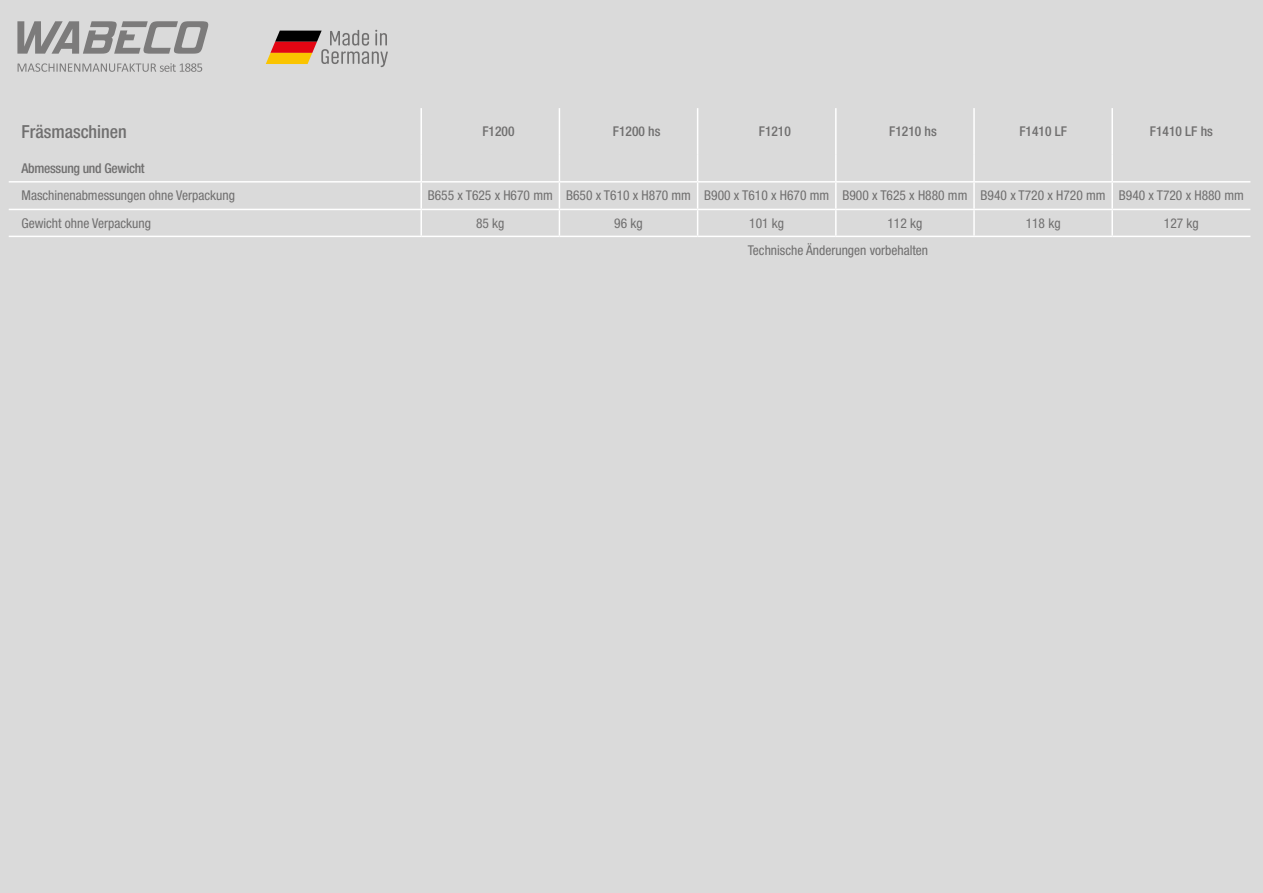
<style>
.page{position:relative;width:1263px;height:893px;background:#dadada}
.page>*{position:absolute;margin:0;border:0;box-sizing:border-box;transform-origin:0 0}
.t1{font:500 condensed 18px "Helvetica Neue LT Std";color:#706f6f}
.t2{font:condensed 13.5px "Helvetica Neue LT Std";color:#706f6f}
.t3{font:500 condensed 13.5px "Helvetica Neue LT Std";color:#706f6f}
.t4{font:500 condensed 13.5px "Helvetica Neue LT Std";letter-spacing:-.02em;color:#706f6f}
</style>
<div class="page">
<svg style="left:17px;top:21px;width:191px;height:33px"></svg>
<svg style="left:18px;top:63px;width:184px;height:9px"></svg>
<svg style="left:266px;top:30px;width:122px;height:37px"></svg>
<svg style="left:9px;top:155px;width:1241px;height:81px"></svg>
<hr style="left:420px;top:155px;width:2px;height:26px;background:#fff">
<hr style="left:9px;top:181px;width:412px;height:2px;background:#fff">
<hr style="left:421px;top:181px;width:138px;height:2px;background:#fff">
<hr style="left:420px;top:183px;width:2px;height:26px;background:#fff">
<hr style="left:559px;top:181px;width:139px;height:2px;background:#fff">
<hr style="left:698px;top:181px;width:138px;height:2px;background:#fff">
<hr style="left:836px;top:181px;width:138px;height:2px;background:#fff">
<hr style="left:974px;top:181px;width:138px;height:2px;background:#fff">
<hr style="left:1112px;top:181px;width:138px;height:2px;background:#fff">
<hr style="left:9px;top:209px;width:412px;height:1px;background:#fff">
<hr style="left:421px;top:209px;width:138px;height:1px;background:#fff">
<hr style="left:559px;top:209px;width:139px;height:1px;background:#fff">
<svg style="left:559px;top:155px;width:1px;height:81px"></svg>
<hr style="left:698px;top:209px;width:138px;height:1px;background:#fff">
<svg style="left:697px;top:155px;width:1px;height:81px"></svg>
<hr style="left:836px;top:209px;width:138px;height:1px;background:#fff">
<svg style="left:835px;top:155px;width:1px;height:81px"></svg>
<hr style="left:974px;top:209px;width:138px;height:1px;background:#fff">
<hr style="left:1112px;top:209px;width:138px;height:1px;background:#fff">
<hr style="left:9px;top:236px;width:412px;height:1px;background:#fff">
<hr style="left:421px;top:236px;width:138px;height:1px;background:#fff">
<hr style="left:559px;top:236px;width:139px;height:1px;background:#fff">
<hr style="left:698px;top:236px;width:138px;height:1px;background:#fff">
<hr style="left:836px;top:236px;width:138px;height:1px;background:#fff">
<hr style="left:974px;top:236px;width:138px;height:1px;background:#fff">
<hr style="left:1112px;top:236px;width:138px;height:1px;background:#fff">
<hr style="left:559px;top:108px;width:1px;height:47px;background:#fff">
<hr style="left:697px;top:108px;width:1px;height:47px;background:#fff">
<hr style="left:835px;top:108px;width:1px;height:47px;background:#fff">
<hr style="left:420px;top:108px;width:2px;height:47px;background:#fff">
<hr style="left:973px;top:108px;width:2px;height:47px;background:#fff">
<hr style="left:973px;top:155px;width:2px;height:26px;background:#fff">
<hr style="left:973px;top:183px;width:2px;height:26px;background:#fff">
<hr style="left:973px;top:210px;width:2px;height:26px;background:#fff">
<hr style="left:1111px;top:108px;width:2px;height:47px;background:#fff">
<hr style="left:1111px;top:155px;width:2px;height:26px;background:#fff">
<hr style="left:1111px;top:183px;width:2px;height:26px;background:#fff">
<hr style="left:1111px;top:210px;width:2px;height:26px;background:#fff">
<hr style="left:420px;top:210px;width:2px;height:26px;background:#fff">
<h1 class="t1" style="left:21px;top:121px;width:107px">Fräsmaschinen</h1>
<p class="t3" style="left:482px;top:123px;width:34px">F1200</p>
<p class="t3" style="left:613px;top:123px;width:49px">F1200 hs</p>
<p class="t3" style="left:759px;top:123px;width:34px">F1210</p>
<p class="t3" style="left:889px;top:123px;width:49px">F1210 hs</p>
<p class="t3" style="left:1019px;top:123px;width:49px">F1410 LF</p>
<p class="t3" style="left:1150px;top:123px;width:65px">F1410 LF hs</p>
<p class="t4" style="left:21px;top:160px;width:125px">Abmessung und Gewicht</p>
<p class="t2" style="left:21px;top:188px;width:215px">Maschinenabmessungen ohne Verpackung</p>
<p class="t2" style="left:428px;top:188px;width:817px">B655 x T625 x H670 mm B650 x T610 x H870 mm B900 x T610 x H670 mm B900 x T625 x H880 mm B940 x T720 x H720 mm B940 x T720 x H880 mm</p>
<p class="t2" style="left:21px;top:215px;width:131px">Gewicht ohne Verpackung</p>
<p class="t2" style="left:476px;top:215px;width:30px">85 kg</p>
<p class="t2" style="left:614px;top:215px;width:30px">96 kg</p>
<p class="t2" style="left:749px;top:215px;width:36px">101 kg</p>
<p class="t2" style="left:887px;top:215px;width:36px">112 kg</p>
<p class="t2" style="left:1026px;top:215px;width:36px">118 kg</p>
<p class="t2" style="left:1164px;top:215px;width:36px">127 kg</p>
<p class="t2" style="left:748px;top:242px;width:182px">Technische Änderungen vorbehalten</p>
</div>
